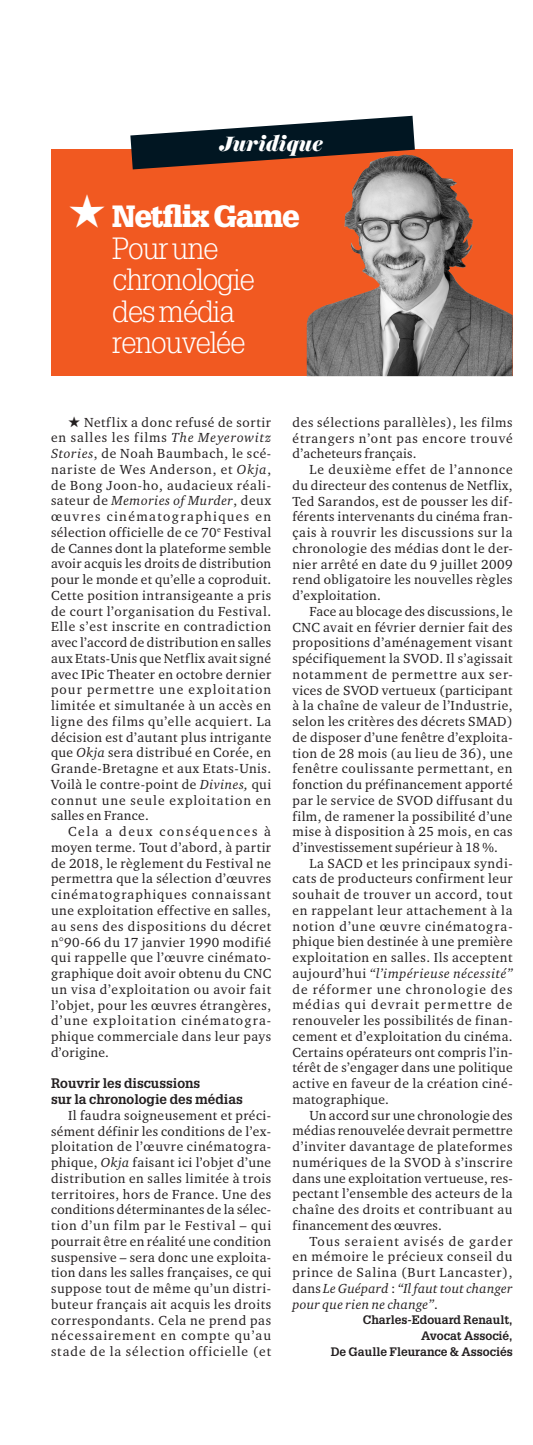
<style>
.page{position:relative;width:533px;height:1445px;background:#fff}
.page>*{position:absolute;margin:0;border:0;box-sizing:border-box;transform-origin:0 0}
.Chronique-Titre{font:300 30px/31.5px "Glypha";letter-spacing:-.03em;color:#fff}
.t1{font:italic 900 21px "Harriet Display";letter-spacing:-.005em;color:#fff}
.TexteCourant{font:13.5px/15.8px "Charter ITC";letter-spacing:.045em;color:#231f20;text-align:justify}
.Intertitre{font:700 13.5px/15.8px "Glypha";color:#231f20}
.Signature{font:700 12px "Glypha";color:#231f20}
.s1{font-weight:900}
.s2{font-style:italic}
</style>
<div class="page">
<div style="left:51px;top:149px;width:461px;height:227px;background:#f15921"></div>
<svg style="left:130px;top:116px;width:285px;height:53px"></svg>
<img style="left:307px;top:155px;width:205px;height:221px">
<p class="t1" style="left:220px;top:129px;width:104px">Juridique</p>
<p class="Chronique-Titre" style="left:112px;top:201px;width:188px;text-indent:-44px">★ <span class="s1">Netflix Game<br></span>Pour une chronologie des média renouvelée</p>
<p class="TexteCourant" style="left:51px;top:414px;width:222px;text-indent:17px">★ Netflix a donc refusé de sortir en salles les films <span class="s2">The Meyerowitz Stories</span>, de Noah Baumbach, le scé&shy;nariste de Wes Anderson, et <span class="s2">Okja</span>, de Bong Joon-ho, audacieux réali&shy;sateur de <span class="s2">Memories of Murder</span>, deux œuvres cinématographiques en sélection officielle de ce 70<sup>e</sup> Festival de Cannes dont la plateforme semble avoir acquis les droits de distribution pour le monde et qu’elle a coproduit.<br>Cette position intransigeante a pris de court l’organisation du Festival.<br>Elle s’est inscrite en contradiction avec l’accord de distribution en salles aux Etats-Unis que Netflix avait signé avec IPic Theater en octobre dernier pour permettre une exploitation limitée et simultanée à un accès en ligne des films qu’elle acquiert. La décision est d’autant plus intrigante que <span class="s2">Okja</span> sera distribué en Corée, en Grande-Bretagne et aux Etats-Unis.<br>Voilà le contre-point de <span class="s2">Divines,</span> qui connut une seule exploitation en salles en France.</p>
<p class="TexteCourant" style="left:51px;top:823px;width:222px;text-indent:17px">Cela a deux conséquences à moyen terme. Tout d’abord, à partir de 2018, le règlement du Festival ne permettra que la sélection d’œuvres cinématographiques connaissant une exploitation effective en salles, au sens des dispositions du décret n°90-66 du 17 janvier 1990 modifié qui rappelle que l’œuvre cinémato&shy;graphique doit avoir obtenu du CNC un visa d’exploitation ou avoir fait l’objet, pour les œuvres étrangères, d’une exploitation cinématogra&shy;phique commerciale dans leur pays d’origine.</p>
<p class="Intertitre" style="left:51px;top:1075px;width:193px">Rouvrir les discussions<br>sur la chronologie des médias</p>
<p class="TexteCourant" style="left:51px;top:1107px;width:222px;text-indent:17px">Il faudra soigneusement et préci&shy;sément définir les conditions de l’ex&shy;ploitation de l’œuvre cinématogra&shy;phique, <span class="s2">Okja</span> faisant ici l’objet d’une distribution en salles limitée à trois territoires, hors de France. Une des conditions déterminantes de la sélec&shy;tion d’un film par le Festival – qui pourrait être en réalité une condition suspensive – sera donc une exploita&shy;tion dans les salles françaises, ce qui suppose tout de même qu’un distri&shy;buteur français ait acquis les droits correspondants. Cela ne prend pas nécessairement en compte qu’au stade de la sélection officielle (et</p>
<p class="TexteCourant" style="left:292px;top:414px;width:222px">des sélections parallèles), les films étrangers n’ont pas encore trouvé d’acheteurs français.</p>
<p class="TexteCourant" style="left:292px;top:461px;width:222px;text-indent:17px">Le deuxième effet de l’annonce du directeur des contenus de Netflix, Ted Sarandos, est de pousser les dif&shy;férents intervenants du cinéma fran&shy;çais à rouvrir les discussions sur la chronologie des médias dont le der&shy;nier arrêté en date du 9 juillet 2009 rend obligatoire les nouvelles règles d’exploitation.</p>
<p class="TexteCourant" style="left:292px;top:603px;width:222px;text-indent:17px">Face au blocage des discussions, le CNC avait en février dernier fait des propositions d’aménagement visant spécifiquement la SVOD. Il s’agissait notamment de permettre aux ser&shy;vices de SVOD vertueux (participant à la chaîne de valeur de l’Industrie, selon les critères des décrets SMAD) de disposer d’une fenêtre d’exploita&shy;tion de 28 mois (au lieu de 36), une fenêtre coulissante permettant, en fonction du préfinancement apporté par le service de SVOD diffusant du film, de ramener la possibilité d’une mise à disposition à 25 mois, en cas d’investissement supérieur à 18 %.</p>
<p class="TexteCourant" style="left:292px;top:855px;width:222px;text-indent:17px">La SACD et les principaux syndi&shy;cats de producteurs confirment leur souhait de trouver un accord, tout en rappelant leur attachement à la notion d’une œuvre cinématogra&shy;phique bien destinée à une première exploitation en salles. Ils acceptent aujourd’hui <span class="s2">“l’impérieuse nécessité” </span>de réformer une chronologie des médias qui devrait permettre de renouveler les possibilités de finan&shy;cement et d’exploitation du cinéma.<br>Certains opérateurs ont compris l’in&shy;térêt de s’engager dans une politique active en faveur de la création ciné&shy;matographique.</p>
<p class="TexteCourant" style="left:292px;top:1107px;width:222px;text-indent:17px">Un accord sur une chronologie des médias renouvelée devrait permettre d’inviter davantage de plateformes numériques de la SVOD à s’inscrire dans une exploitation vertueuse, res&shy;pectant l’ensemble des acteurs de la chaîne des droits et contribuant au financement des œuvres.</p>
<p class="TexteCourant" style="left:292px;top:1233px;width:222px;text-indent:17px">Tous seraient avisés de garder en mémoire le précieux conseil du prince de Salina (Burt Lancaster), dans <span class="s2">Le Guépard</span> : <span class="s2">“Il faut tout changer pour que rien ne change”</span>.</p>
<p class="Signature" style="left:362px;top:1313px;width:151px">Charles-Edouard Renault,</p>
<p class="Signature" style="left:421px;top:1328px;width:93px">Avocat Associé,</p>
<p class="Signature" style="left:331px;top:1344px;width:183px">De Gaulle Fleurance &amp; Associés</p>
</div>
